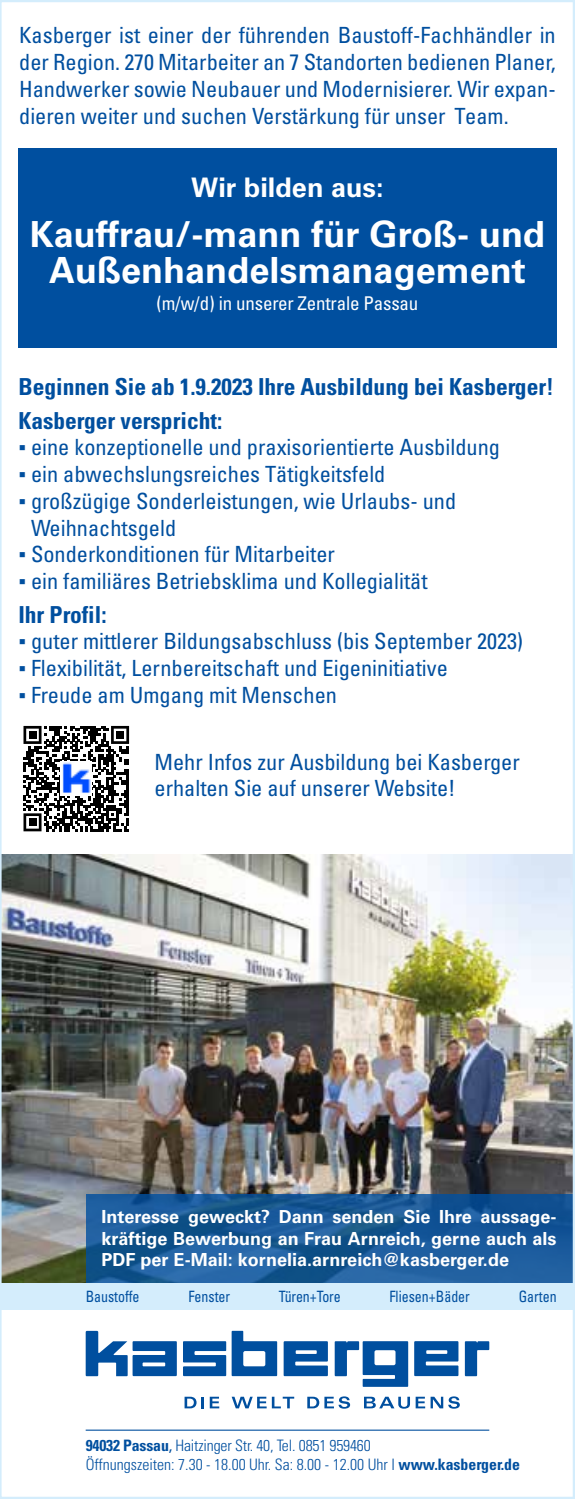
<style>
.page{position:relative;width:575px;height:1499px;background:#fff}
.page>*{position:absolute;margin:0;border:0;box-sizing:border-box;transform-origin:0 0}
.t1{font:36px/36px "Univers LT 65 Bd";color:#fff;text-align:center}
.t2{font:27px "Univers LT 65 Bd";color:#fff}
.t3{font:23.4px/33.5px "Univers LT 67 Bd Cn";color:#004f9f}
.t4{font:22.28px/26.8px "Univers LT 57 Cn";color:#004f9f}
.t5{font:18.9px "Univers LT 57 Cn";letter-spacing:-.01em;color:#fff}
.t6{font:18px/21.6px "Univers LT 65 Bd";color:#fff;text-align:justify}
.t7{font:15.75px/18.9px "Univers LT 47 Lt Cn";letter-spacing:-.005em;color:#004f9f}
.t8{font:15.53px "Univers LT 57 Cn";color:#004f9f;scale:.89 1}
.t9{font:15.53px "Univers LT 57 Cn";letter-spacing:-.02em;color:#004f9f;scale:.89 1}
.s1{font-family:"Arial"}
.s2{font-family:"Univers LT 67 Bd Cn"}
.s3{font-family:"Univers LT 57 Cn"}
</style>
<div class="page">
<img style="left:3px;top:854px;width:568px;height:429px">
<svg style="left:23px;top:726px;width:106px;height:105px"></svg>
<div style="left:29px;top:731px;width:7px;height:8px;background:#000"></div>
<div style="left:116px;top:731px;width:8px;height:8px;background:#000"></div>
<div style="left:29px;top:818px;width:7px;height:8px;background:#000"></div>
<img style="left:61px;top:762px;width:31px;height:33px">
<svg style="left:86px;top:1331px;width:402px;height:56px"></svg>
<svg style="left:184px;top:1397px;width:35px;height:11px"></svg>
<svg style="left:231px;top:1397px;width:63px;height:11px"></svg>
<svg style="left:307px;top:1396px;width:43px;height:13px"></svg>
<svg style="left:364px;top:1397px;width:45px;height:12px"></svg>
<svg style="left:415px;top:1397px;width:9px;height:11px"></svg>
<svg style="left:430px;top:1396px;width:29px;height:13px"></svg>
<div style="left:0;top:1283px;width:574px;height:27px;background:#d4edfc"></div>
<hr style="left:86px;top:1429px;width:402px;height:2px;background:#004f9f">
<svg style="left:86px;top:1194px;width:485px;height:89px;background:#195997"></svg>
<div style="left:18px;top:148px;width:538px;height:200px;background:#004f9f"></div>
<p class="t4" style="left:19px;top:22px;width:537px;text-align:justify">Kasberger ist einer der führenden Baustoff-Fachhändler in der Region. 270 Mitarbeiter an 7 Standorten bedienen Planer, Handwerker sowie Neubauer und Modernisierer. Wir expan&shy;dieren weiter und suchen Verstärkung für unser Team.</p>
<p class="t2" style="left:191px;top:172px;width:194px">Wir bilden aus:</p>
<h1 class="t1" style="left:30px;top:216px;width:516px">Kauffrau/-mann für Groß- und<br>Außenhandelsmanagement</h1>
<p class="t5" style="left:156px;top:291px;width:263px">(m/w/d) in unserer Zentrale Passau</p>
<p class="t3" style="left:18px;top:370px;width:536px">Beginnen Sie ab 1.9.2023 Ihre Ausbildung bei Kasberger!<br>Kasberger verspricht:</p>
<p class="t4" style="left:18px;top:434px;width:482px"><span class="s1">▪</span> eine konzeptionelle und praxisorientierte Ausbildung</p>
<p class="t4" style="left:18px;top:460px;width:368px"><span class="s1">▪</span> ein abwechslungsreiches Tätigkeitsfeld</p>
<p class="t4" style="left:31px;top:487px;width:426px;text-indent:-13px"><span class="s1">▪</span> großzügige Sonderleistungen, wie Urlaubs- und<br>Weihnachtsgeld</p>
<p class="t4" style="left:18px;top:541px;width:318px"><span class="s1">▪</span> Sonderkonditionen für Mitarbeiter</p>
<p class="t4" style="left:18px;top:567px;width:410px"><span class="s1">▪</span> ein familiäres Betriebsklima und Kollegialität</p>
<p class="t3" style="left:18px;top:597px;width:90px">Ihr Profil:</p>
<p class="t4" style="left:18px;top:628px;width:505px"><span class="s1">▪</span> guter mittlerer Bildungsabschluss (bis September 2023)</p>
<p class="t4" style="left:18px;top:654px;width:430px"><span class="s1">▪</span> Flexibilität, Lernbereitschaft und Eigeninitiative</p>
<p class="t4" style="left:18px;top:681px;width:320px"><span class="s1">▪</span> Freude am Umgang mit Menschen</p>
<p class="t4" style="left:154px;top:748px;width:366px">Mehr Infos zur Ausbildung bei Kasberger erhalten Sie auf unserer Website!</p>
<p class="t6" style="left:101px;top:1206px;width:456px">Interesse geweckt? Dann senden Sie Ihre aussage&shy;kräftige Bewerbung an Frau Arnreich, gerne auch als PDF per E-Mail: kornelia.arnreich@kasberger.de</p>
<p class="t8" style="left:86px;top:1286px;width:62px">Baustoffe</p>
<p class="t8" style="left:188px;top:1286px;width:48px">Fenster</p>
<p class="t9" style="left:279px;top:1286px;width:71px">Türen+Tore</p>
<p class="t8" style="left:389px;top:1286px;width:92px">Fliesen+Bäder</p>
<p class="t8" style="left:518px;top:1286px;width:44px">Garten</p>
<p class="t7" style="left:86px;top:1436px;width:435px"><span class="s2">94032 Passau</span><span class="s3">,</span> Haitzinger Str. 40, Tel. 0851 959460<br>Öffnungszeiten: 7.30 - 18.00 Uhr. Sa: 8.00 - 12.00 Uhr I <span class="s2">www.kasberger.de</span></p>
</div>
